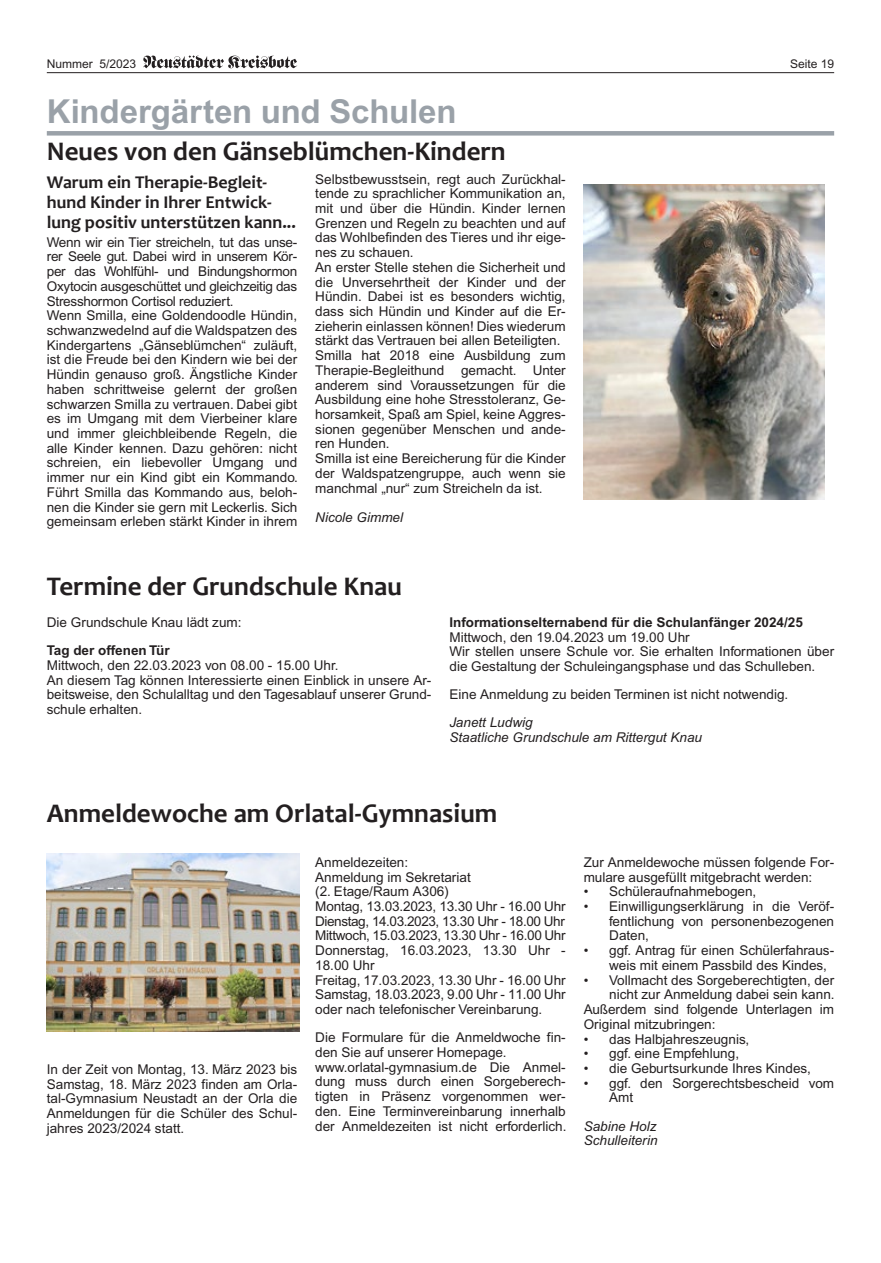
<style>
.page{position:relative;width:881px;height:1263px;background:#fff}
.page>*{position:absolute;margin:0;border:0;box-sizing:border-box;transform-origin:0 0}
.Rasterbalken{font:700 33px "Arial";letter-spacing:-.005em;color:#9aa1a8}
.Überschrift{font:700 27px "Candara";color:#231f20}
.Zwischenüberschrift{font:700 18px/19.6px "Candara";color:#231f20}
.t1{font:13.5px/14.7px "Arial";color:#231f20;text-align:justify}
.t2{font:italic 13.5px "Arial";color:#231f20}
.t3{font:700 13.5px "Arial";color:#231f20}
.t4{font:13.5px "Arial";letter-spacing:-.03em;color:#231f20}
.t5{font:13.5px "Arial";letter-spacing:-.02em;color:#231f20}
.t6{font:12px "Arial";color:#231f20}
</style>
<div class="page">
<hr style="left:47px;top:72px;width:786px;height:1px;background:#231f20">
<svg style="left:143px;top:55px;width:154px;height:13px"></svg>
<div style="left:47px;top:131px;width:786px;height:5px;background:#9aa1a8"></div>
<img style="left:583px;top:185px;width:240px;height:314px">
<img style="left:47px;top:853px;width:252px;height:178px">
<p class="t6" style="left:47px;top:57px;width:91px">Nummer 5/2023</p>
<p class="t6" style="left:789px;top:57px;width:46px">Seite 19</p>
<p class="Rasterbalken" style="left:47px;top:92px;width:411px">Kindergärten und Schulen</p>
<p class="Überschrift" style="left:47px;top:135px;width:460px">Neues von den Gänseblümchen-Kindern</p>
<p class="Zwischenüberschrift" style="left:47px;top:173px;width:250px">Warum ein Therapie-Begleit&shy;hund Kinder in Ihrer Entwick&shy;lung positiv unterstützen kann...</p>
<p class="t1" style="left:47px;top:235px;width:252px">Wenn wir ein Tier streicheln, tut das unse&shy;rer Seele gut. Dabei wird in unserem Kör&shy;per das Wohlfühl- und Bindungshormon Oxytocin ausgeschüttet und gleichzeitig das Stresshormon Cortisol reduziert.</p>
<p class="t1" style="left:47px;top:308px;width:253px">Wenn Smilla, eine Goldendoodle Hündin, schwanzwedelnd auf die Waldspatzen des Kindergartens „Gänseblümchen“ zuläuft, ist die Freude bei den Kindern wie bei der Hündin genauso groß. Ängstliche Kinder haben schrittweise gelernt der großen schwarzen Smilla zu vertrauen. Dabei gibt es im Umgang mit dem Vierbeiner klare und immer gleichbleibende Regeln, die alle Kinder kennen. Dazu gehören: nicht schreien, ein liebevoller Umgang und immer nur ein Kind gibt ein Kommando.<br>Führt Smilla das Kommando aus, beloh&shy;nen die Kinder sie gern mit Leckerlis. Sich gemeinsam erleben stärkt Kinder in ihrem</p>
<p class="t1" style="left:315px;top:172px;width:252px">Selbstbewusstsein, regt auch Zurückhal&shy;tende zu sprachlicher Kommunikation an, mit und über die Hündin. Kinder lernen Grenzen und Regeln zu beachten und auf das Wohlbefinden des Tieres und ihr eige&shy;nes zu schauen.</p>
<p class="t1" style="left:315px;top:260px;width:252px">An erster Stelle stehen die Sicherheit und die Unversehrtheit der Kinder und der Hündin. Dabei ist es besonders wichtig, dass sich Hündin und Kinder auf die Er&shy;zieherin einlassen können! Dies wiederum stärkt das Vertrauen bei allen Beteiligten.</p>
<p class="t1" style="left:315px;top:348px;width:252px">Smilla hat 2018 eine Ausbildung zum Therapie-Begleithund gemacht. Unter anderem sind Voraussetzungen für die Ausbildung eine hohe Stresstoleranz, Ge&shy;horsamkeit, Spaß am Spiel, keine Aggres&shy;sionen gegenüber Menschen und ande&shy;ren Hunden.</p>
<p class="t1" style="left:315px;top:451px;width:252px">Smilla ist eine Bereicherung für die Kinder der Waldspatzengruppe, auch wenn sie manchmal „nur“ zum Streicheln da ist.</p>
<p class="t2" style="left:315px;top:509px;width:89px">Nicole Gimmel</p>
<p class="Überschrift" style="left:47px;top:569px;width:357px">Termine der Grundschule Knau</p>
<p class="t1" style="left:47px;top:615px;width:196px">Die Grundschule Knau lädt zum:</p>
<p class="t3" style="left:47px;top:642px;width:124px">Tag der offenen Tür</p>
<p class="t1" style="left:47px;top:658px;width:293px">Mittwoch, den 22.03.2023 von 08.00 - 15.00 Uhr.</p>
<p class="t1" style="left:47px;top:673px;width:386px">An diesem Tag können Interessierte einen Einblick in unsere Ar&shy;beitsweise, den Schulalltag und den Tagesablauf unserer Grund&shy;schule erhalten.</p>
<p class="t3" style="left:449px;top:614px;width:355px">Informationselternabend für die Schulanfänger 2024/25</p>
<p class="t1" style="left:449px;top:630px;width:241px">Mittwoch, den 19.04.2023 um 19.00 Uhr</p>
<p class="t1" style="left:449px;top:644px;width:386px">Wir stellen unsere Schule vor. Sie erhalten Informationen über die Gestaltung der Schuleingangsphase und das Schulleben.</p>
<p class="t1" style="left:449px;top:687px;width:340px">Eine Anmeldung zu beiden Terminen ist nicht notwendig.</p>
<p class="t2" style="left:449px;top:715px;width:85px">Janett Ludwig</p>
<p class="t2" style="left:449px;top:729px;width:254px">Staatliche Grundschule am Rittergut Knau</p>
<p class="Überschrift" style="left:47px;top:797px;width:452px">Anmeldewoche am Orlatal-Gymnasium</p>
<p class="t1" style="left:47px;top:1062px;width:252px">In der Zeit von Montag, 13. März 2023 bis Samstag, 18. März 2023 finden am Orla&shy;tal-Gymnasium Neustadt an der Orla die Anmeldungen für die Schüler des Schul&shy;jahres 2023/2024 statt.</p>
<p class="t1" style="left:315px;top:855px;width:94px">Anmeldezeiten:</p>
<p class="t1" style="left:315px;top:870px;width:157px">Anmeldung im Sekretariat (2. Etage/Raum A306)</p>
<p class="t1" style="left:315px;top:899px;width:252px">Montag, 13.03.2023, 13.30 Uhr - 16.00 Uhr</p>
<p class="t4" style="left:315px;top:913px;width:251px">Dienstag, 14.03.2023, 13.30 Uhr - 18.00 Uhr</p>
<p class="t5" style="left:315px;top:928px;width:252px">Mittwoch, 15.03.2023, 13.30 Uhr - 16.00 Uhr</p>
<p class="t1" style="left:315px;top:943px;width:252px">Donnerstag, 16.03.2023, 13.30 Uhr -<br>18.00 Uhr</p>
<p class="t1" style="left:315px;top:973px;width:252px">Freitag, 17.03.2023, 13.30 Uhr - 16.00 Uhr</p>
<p class="t1" style="left:315px;top:987px;width:252px">Samstag, 18.03.2023, 9.00 Uhr - 11.00 Uhr</p>
<p class="t1" style="left:315px;top:1002px;width:228px">oder nach telefonischer Vereinbarung.</p>
<p class="t1" style="left:315px;top:1030px;width:252px">Die Formulare für die Anmeldwoche fin&shy;den Sie auf unserer Homepage.</p>
<p class="t1" style="left:315px;top:1060px;width:252px">www.orlatal-gymnasium.de Die Anmel&shy;dung muss durch einen Sorgeberech&shy;tigten in Präsenz vorgenommen wer&shy;den. Eine Terminvereinbarung innerhalb der Anmeldezeiten ist nicht erforderlich.</p>
<p class="t1" style="left:583px;top:855px;width:252px">Zur Anmeldewoche müssen folgende For&shy;mulare ausgefüllt mitgebracht werden:</p>
<p class="t1" style="left:583px;top:884px;width:174px">• Schüleraufnahmebogen,</p>
<p class="t1" style="left:609px;top:899px;width:226px;text-indent:-26px">• Einwilligungserklärung in die Veröf&shy;fentlichung von personenbezogenen Daten,</p>
<p class="t1" style="left:609px;top:943px;width:226px;text-indent:-26px">• ggf. Antrag für einen Schülerfahraus&shy;weis mit einem Passbild des Kindes,</p>
<p class="t1" style="left:583px;top:973px;width:252px;text-align:right">• Vollmacht des Sorgeberechtigten, der nicht zur Anmeldung dabei sein kann.</p>
<p class="t1" style="left:583px;top:1002px;width:252px">Außerdem sind folgende Unterlagen im<br>Original mitzubringen:</p>
<p class="t1" style="left:583px;top:1031px;width:167px">• das Halbjahreszeugnis,</p>
<p class="t1" style="left:583px;top:1046px;width:157px">• ggf. eine Empfehlung,</p>
<p class="t1" style="left:583px;top:1061px;width:228px">• die Geburtsurkunde Ihres Kindes,</p>
<p class="t1" style="left:609px;top:1076px;width:226px;text-indent:-26px">• ggf. den Sorgerechtsbescheid vom<br>Amt</p>
<p class="t2" style="left:583px;top:1118px;width:74px">Sabine Holz</p>
<p class="t2" style="left:583px;top:1133px;width:75px">Schulleiterin</p>
</div>
